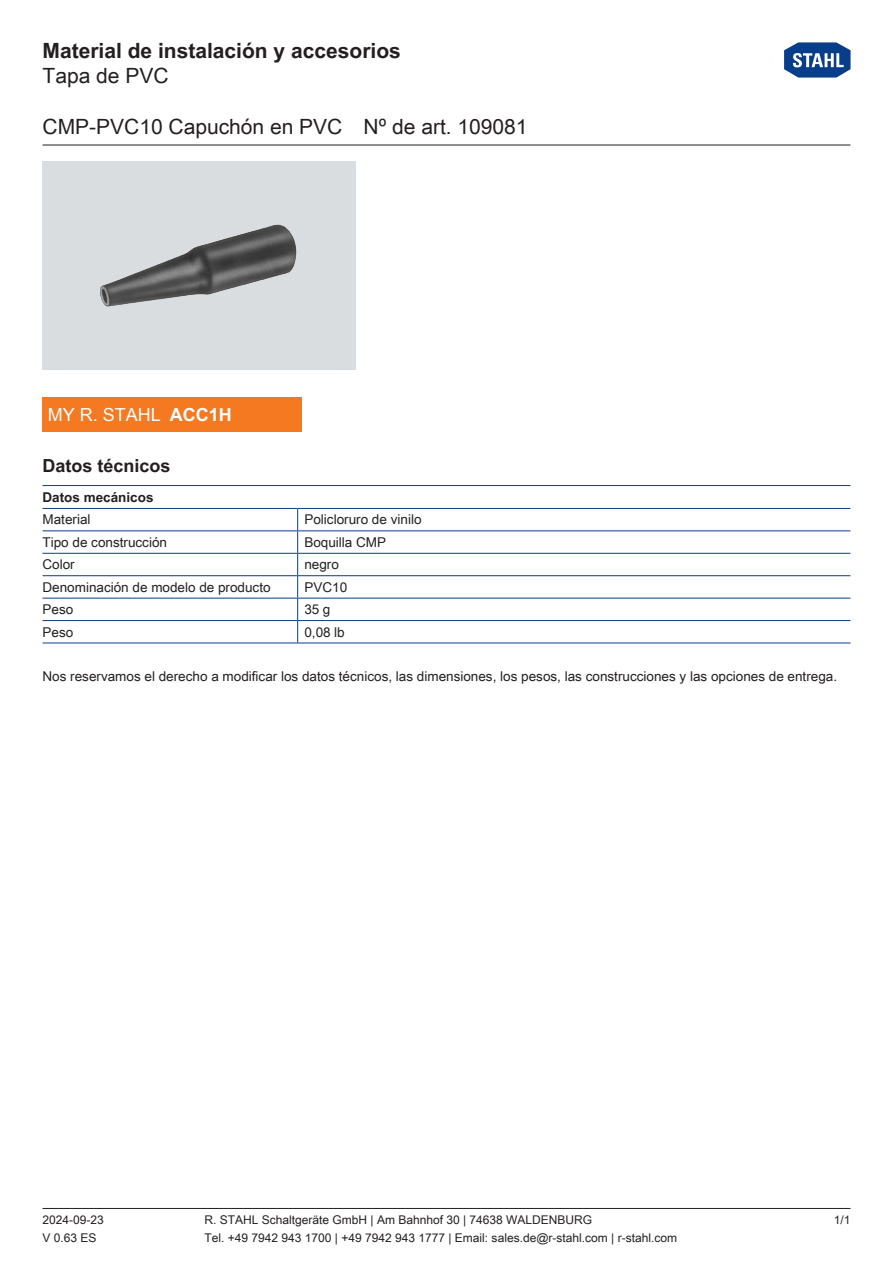
<style>
.page{position:relative;width:893px;height:1263px;background:#fff}
.page>*{position:absolute;margin:0;border:0;box-sizing:border-box;transform-origin:0 0}
.t1{font:21px "Arial Unicode MS";color:#231f20}
.t2{font:700 21px "Arial Unicode MS";color:#231f20}
.WebCode{font:18px "Arial Unicode MS";color:#fff}
.Table_Header_Technic{font:700 18px "Arial Unicode MS";color:#231f20}
._00_Basic_ParaStyle{font:13.5px "Arial Unicode MS";color:#231f20}
.TabBody1stColumn{font:13.5px "Arial Unicode MS";color:#231f20}
.TabBodyLeft{font:13.5px "Arial Unicode MS";color:#231f20}
.TabHeader1stColumn{font:700 13.5px "Arial Unicode MS";color:#231f20}
.t3{font:12px "Arial Unicode MS";color:#231f20}
.s1{font-weight:700}
</style>
<div class="page">
<hr style="left:43px;top:1208px;width:807px;height:1px;background:#231f20">
<hr style="left:43px;top:145px;width:807px;height:1px;background:#231f20">
<svg style="left:784px;top:42px;width:67px;height:36px"></svg>
<hr style="left:43px;top:508px;width:255px;height:1px;background:#083e89">
<hr style="left:298px;top:508px;width:552px;height:1px;background:#083e89">
<hr style="left:43px;top:530px;width:255px;height:1px;background:#083e89">
<hr style="left:298px;top:530px;width:552px;height:1px;background:#083e89">
<hr style="left:43px;top:553px;width:255px;height:1px;background:#083e89">
<hr style="left:298px;top:553px;width:552px;height:1px;background:#083e89">
<hr style="left:43px;top:575px;width:255px;height:1px;background:#083e89">
<hr style="left:298px;top:575px;width:552px;height:1px;background:#083e89">
<hr style="left:43px;top:598px;width:255px;height:1px;background:#083e89">
<hr style="left:298px;top:598px;width:552px;height:1px;background:#083e89">
<hr style="left:43px;top:620px;width:255px;height:1px;background:#083e89">
<hr style="left:43px;top:642px;width:255px;height:1px;background:#083e89">
<hr style="left:298px;top:620px;width:552px;height:1px;background:#083e89">
<hr style="left:298px;top:642px;width:552px;height:1px;background:#083e89">
<svg style="left:297px;top:509px;width:1px;height:133px"></svg>
<hr style="left:43px;top:485px;width:807px;height:1px;background:#083e89">
<img style="left:43px;top:162px;width:312px;height:208px">
<div style="left:43px;top:398px;width:259px;height:34px;background:#f47921"></div>
<h1 class="t2" style="left:43px;top:35px;width:360px">Material de instalación y accesorios</h1>
<h1 class="t1" style="left:43px;top:60px;width:128px">Tapa de PVC</h1>
<h1 class="t1" style="left:43px;top:111px;width:487px">CMP-PVC10 Capuchón en PVC Nº de art. 109081</h1>
<p class="WebCode" style="left:48px;top:402px;width:186px">MY R. STAHL <span class="s1">ACC1H</span></p>
<p class="Table_Header_Technic" style="left:43px;top:453px;width:130px">Datos técnicos</p>
<p class="TabHeader1stColumn" style="left:43px;top:487px;width:113px">Datos mecánicos</p>
<p class="TabBody1stColumn" style="left:43px;top:510px;width:50px">Material</p>
<p class="TabBodyLeft" style="left:304px;top:510px;width:119px">Policloruro de vinilo</p>
<p class="TabBody1stColumn" style="left:43px;top:532px;width:126px">Tipo de construcción</p>
<p class="TabBodyLeft" style="left:304px;top:532px;width:83px">Boquilla CMP</p>
<p class="TabBody1stColumn" style="left:43px;top:555px;width:34px">Color</p>
<p class="TabBodyLeft" style="left:304px;top:555px;width:36px">negro</p>
<p class="TabBody1stColumn" style="left:43px;top:577px;width:230px">Denominación de modelo de producto</p>
<p class="TabBodyLeft" style="left:304px;top:577px;width:44px">PVC10</p>
<p class="TabBody1stColumn" style="left:43px;top:600px;width:32px">Peso</p>
<p class="TabBodyLeft" style="left:304px;top:600px;width:27px">35 g</p>
<p class="TabBody1stColumn" style="left:43px;top:622px;width:32px">Peso</p>
<p class="TabBodyLeft" style="left:304px;top:622px;width:42px">0,08 lb</p>
<p class="_00_Basic_ParaStyle" style="left:43px;top:666px;width:796px">Nos reservamos el derecho a modificar los datos técnicos, las dimensiones, los pesos, las construcciones y las opciones de entrega.</p>
<p class="t3" style="left:43px;top:1211px;width:63px">2024-09-23</p>
<p class="t3" style="left:205px;top:1211px;width:389px">R. STAHL Schaltgeräte GmbH | Am Bahnhof 30 | 74638 WALDENBURG</p>
<p class="t3" style="left:834px;top:1211px;width:18px">1/1</p>
<p class="t3" style="left:43px;top:1229px;width:56px">V 0.63 ES</p>
<p class="t3" style="left:205px;top:1229px;width:474px">Tel. +49 7942 943 1700 | +49 7942 943 1777 | Email: sales.de@r-stahl.com | r-stahl.com</p>
</div>
